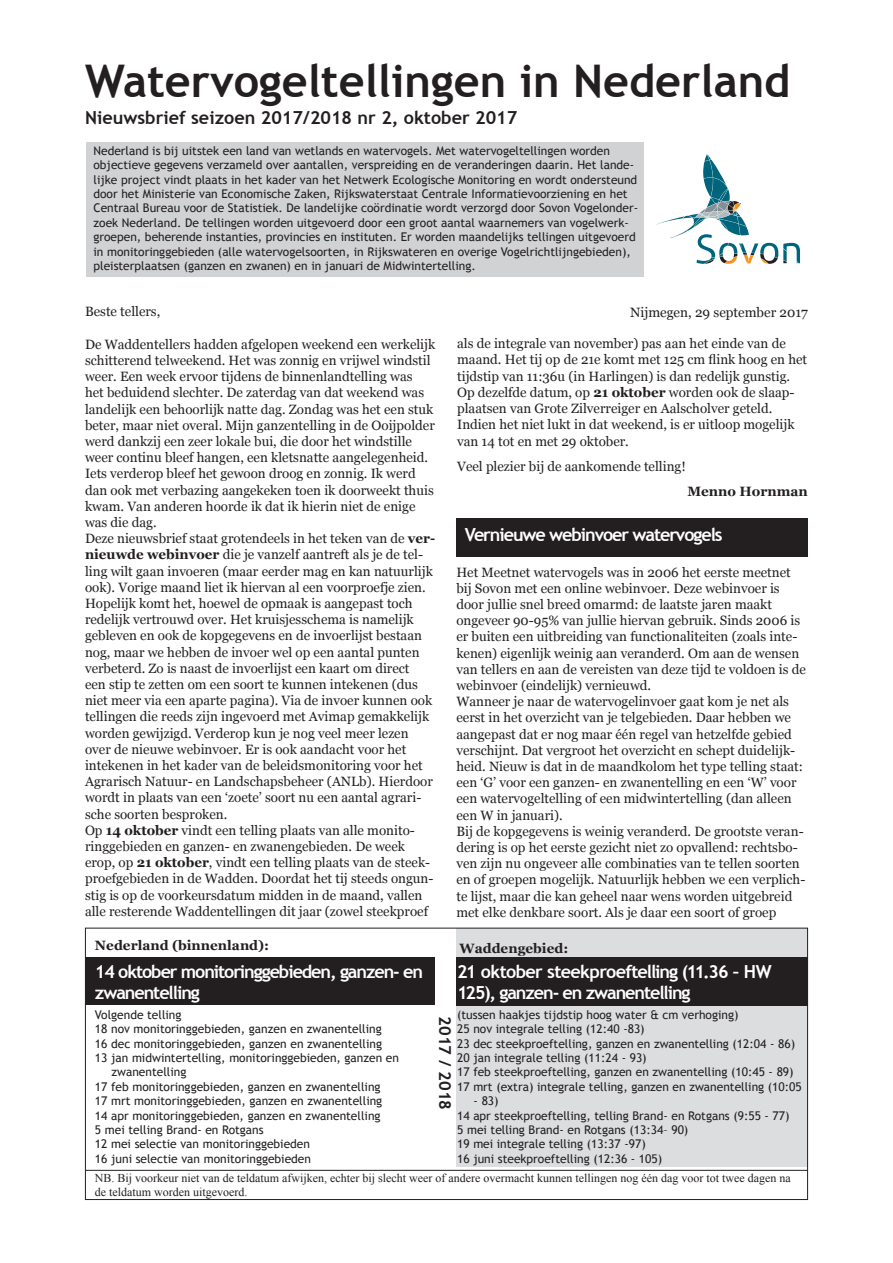
<style>
.page{position:relative;width:893px;height:1263px;background:#fff}
.page>*{position:absolute;margin:0;border:0;box-sizing:border-box;transform-origin:0 0}
.t1{font:700 45px "Trebuchet MS";color:#231f20}
.t2{font:700 18px/21.6px "Trebuchet MS";letter-spacing:-.06em;color:#fff}
.t3{font:700 18px "Trebuchet MS";color:#231f20}
.t4{font:700 16.5px "Trebuchet MS";color:#231f20}
.t5{font:13.5px/16.2px "Georgia";color:#231f20}
.t6{font:700 13.5px "Georgia";color:#231f20}
.t7{font:12px/14.4px "Trebuchet MS";color:#231f20}
.t8{font:12px/14.4px "Times New Roman";color:#231f20}
.s1{font-weight:700}
</style>
<div class="page">
<svg style="left:656px;top:154px;width:144px;height:110px"></svg>
<div style="left:86px;top:142px;width:557px;height:135px;background:#d1d2d4"></div>
<div style="left:457px;top:928px;width:351px;height:239px;background:#dcdddf"></div>
<div style="left:85px;top:957px;width:350px;height:48px;background:#231f20"></div>
<div style="left:456px;top:958px;width:352px;height:48px;background:#231f20"></div>
<div style="left:85px;top:928px;width:723px;height:272px;border:1px solid #231f20"></div>
<hr style="left:85px;top:1170px;width:723px;height:1px;background:#231f20">
<div style="left:456px;top:519px;width:352px;height:38px;background:#231f20"></div>
<h1 class="t1" style="left:85px;top:53px;width:707px">Watervogeltellingen in Nederland</h1>
<h2 class="t3" style="left:85px;top:106px;width:434px">Nieuwsbrief seizoen 2017/2018 nr 2, oktober 2017</h2>
<p class="t7" style="left:94px;top:144px;width:546px">Nederland is bij uitstek een land van wetlands en watervogels. Met watervogeltellingen worden objectieve gegevens verzameld over aantallen, verspreiding en de veranderingen daarin. Het lande&shy;lijke project vindt plaats in het kader van het Netwerk Ecologische Monitoring en wordt ondersteund door het Ministerie van Economische Zaken, Rijkswaterstaat Centrale Informatievoorziening en het Centraal Bureau voor de Statistiek. De landelijke coördinatie wordt verzorgd door Sovon Vogelonder&shy;zoek Nederland. De tellingen worden uitgevoerd door een groot aantal waarnemers van vogelwerk&shy;groepen, beherende instanties, provincies en instituten. Er worden maandelijks tellingen uitgevoerd in monitoringgebieden (alle watervogelsoorten, in Rijkswateren en overige Vogelrichtlijngebieden), pleisterplaatsen (ganzen en zwanen) en in januari de Midwintertelling.</p>
<p class="t5" style="left:85px;top:304px;width:77px">Beste tellers,</p>
<p class="t5" style="left:630px;top:305px;width:179px">Nijmegen, 29 september 2017</p>
<p class="t5" style="left:85px;top:336px;width:352px">De Waddentellers hadden afgelopen weekend een werkelijk schitterend telweekend. Het was zonnig en vrijwel windstil weer. Een week ervoor tijdens de binnenlandtelling was<br>het beduidend slechter. De zaterdag van dat weekend was landelijk een behoorlijk natte dag. Zondag was het een stuk beter, maar niet overal. Mijn ganzentelling in de Ooijpolder werd dankzij een zeer lokale bui, die door het windstille weer continu bleef hangen, een kletsnatte aangelegenheid.<br>Iets verderop bleef het gewoon droog en zonnig. Ik werd dan ook met verbazing aangekeken toen ik doorweekt thuis kwam. Van anderen hoorde ik dat ik hierin niet de enige was die dag.<br>Deze nieuwsbrief staat grotendeels in het teken van de <span class="s1">ver&shy;nieuwde webinvoer</span> die je vanzelf aantreft als je de tel&shy;ling wilt gaan invoeren (maar eerder mag en kan natuurlijk ook). Vorige maand liet ik hiervan al een voorproefje zien.<br>Hopelijk komt het, hoewel de opmaak is aangepast toch redelijk vertrouwd over. Het kruisjesschema is namelijk gebleven en ook de kopgegevens en de invoerlijst bestaan nog, maar we hebben de invoer wel op een aantal punten verbeterd. Zo is naast de invoerlijst een kaart om direct<br>een stip te zetten om een soort te kunnen intekenen (dus niet meer via een aparte pagina). Via de invoer kunnen ook tellingen die reeds zijn ingevoerd met Avimap gemakkelijk worden gewijzigd. Verderop kun je nog veel meer lezen over de nieuwe webinvoer. Er is ook aandacht voor het intekenen in het kader van de beleidsmonitoring voor het Agrarisch Natuur- en Landschapsbeheer (ANLb). Hierdoor wordt in plaats van een ‘zoete’ soort nu een aantal agrari&shy;sche soorten besproken.<br>Op <span class="s1">14 oktober</span> vindt een telling plaats van alle monito&shy;ringgebieden en ganzen- en zwanengebieden. De week erop, op <span class="s1">21 oktober</span>, vindt een telling plaats van de steek&shy;proefgebieden in de Wadden. Doordat het tij steeds ongun&shy;stig is op de voorkeursdatum midden in de maand, vallen alle resterende Waddentellingen dit jaar (zowel steekproef</p>
<p class="t5" style="left:457px;top:336px;width:352px">als de integrale van november) pas aan het einde van de maand. Het tij op de 21e komt met 125 cm flink hoog en het tijdstip van 11:36u (in Harlingen) is dan redelijk gunstig.<br>Op dezelfde datum, op <span class="s1">21 oktober</span> worden ook de slaap&shy;plaatsen van Grote Zilverreiger en Aalscholver geteld.<br>Indien het niet lukt in dat weekend, is er uitloop mogelijk van 14 tot en met 29 oktober.</p>
<p class="t5" style="left:457px;top:458px;width:230px">Veel plezier bij de aankomende telling!</p>
<p class="t6" style="left:687px;top:482px;width:122px">Menno Hornman</p>
<h2 class="t2" style="left:465px;top:523px;width:259px">Vernieuwe webinvoer watervogels</h2>
<p class="t5" style="left:456px;top:564px;width:351px">Het Meetnet watervogels was in 2006 het eerste meetnet bij Sovon met een online webinvoer. Deze webinvoer is door jullie snel breed omarmd: de laatste jaren maakt ongeveer 90-95% van jullie hiervan gebruik. Sinds 2006 is er buiten een uitbreiding van functionaliteiten (zoals inte&shy;kenen) eigenlijk weinig aan veranderd. Om aan de wensen van tellers en aan de vereisten van deze tijd te voldoen is de webinvoer (eindelijk) vernieuwd.<br>Wanneer je naar de watervogelinvoer gaat kom je net als eerst in het overzicht van je telgebieden. Daar hebben we aangepast dat er nog maar één regel van hetzelfde gebied verschijnt. Dat vergroot het overzicht en schept duidelijk&shy;heid. Nieuw is dat in de maandkolom het type telling staat: een ‘G’ voor een ganzen- en zwanentelling en een ‘W’ voor een watervogeltelling of een midwintertelling (dan alleen een W in januari).<br>Bij de kopgegevens is weinig veranderd. De grootste veran&shy;dering is op het eerste gezicht niet zo opvallend: rechtsbo&shy;ven zijn nu ongeveer alle combinaties van te tellen soorten en of groepen mogelijk. Natuurlijk hebben we een verplich&shy;te lijst, maar die kan geheel naar wens worden uitgebreid met elke denkbare soort. Als je daar een soort of groep</p>
<p class="t6" style="left:95px;top:936px;width:176px">Nederland (binnenland):</p>
<p class="t6" style="left:459px;top:939px;width:110px">Waddengebied:</p>
<h2 class="t2" style="left:95px;top:960px;width:330px">14 oktober monitoringgebieden, ganzen- en zwanentelling</h2>
<h2 class="t2" style="left:457px;top:960px;width:316px">21 oktober steekproeftelling (11.36 – HW<br>125), ganzen- en zwanentelling</h2>
<p class="t7" style="left:95px;top:1007px;width:88px">Volgende telling</p>
<p class="t7" style="left:95px;top:1022px;width:288px">18 nov monitoringgebieden, ganzen en zwanentelling</p>
<p class="t7" style="left:95px;top:1036px;width:289px">16 dec monitoringgebieden, ganzen en zwanentelling</p>
<p class="t7" style="left:95px;top:1051px;width:305px">13 jan midwintertelling, monitoringgebieden, ganzen en</p>
<p class="t7" style="left:111px;top:1065px;width:76px">zwanentelling</p>
<p class="t7" style="left:95px;top:1079px;width:287px">17 feb monitoringgebieden, ganzen en zwanentelling</p>
<p class="t7" style="left:95px;top:1094px;width:289px">17 mrt monitoringgebieden, ganzen en zwanentelling</p>
<p class="t7" style="left:95px;top:1108px;width:287px">14 apr monitoringgebieden, ganzen en zwanentelling</p>
<p class="t7" style="left:95px;top:1123px;width:170px">5 mei telling Brand- en Rotgans</p>
<p class="t7" style="left:95px;top:1137px;width:217px">12 mei selectie van monitoringgebieden</p>
<p class="t7" style="left:95px;top:1151px;width:218px">16 juni selectie van monitoringgebieden</p>
<p class="t7" style="left:457px;top:1007px;width:346px">(tussen haakjes tijdstip hoog water &amp; cm verhoging)<br>25 nov integrale telling (12:40 -83)<br>23 dec steekproeftelling, ganzen en zwanentelling (12:04 - 86)<br>20 jan integrale telling (11:24 - 93)<br>17 feb steekproeftelling, ganzen en zwanentelling (10:45 - 89)<br>17 mrt (extra) integrale telling, ganzen en zwanentelling (10:05</p>
<p class="t7" style="left:457px;top:1094px;width:334px;text-indent:16px">- 83)<br>14 apr steekproeftelling, telling Brand- en Rotgans (9:55 - 77)<br>5 mei telling Brand- en Rotgans (13:34– 90)<br>19 mei integrale telling (13:37 -97)<br>16 juni steekproeftelling (12:36 - 105)</p>
<p class="t4" style="left:455px;top:1016px;width:95px;rotate:90deg">2017 / 2018</p>
<p class="t8" style="left:95px;top:1170px;width:697px">NB. Bij voorkeur niet van de teldatum afwijken, echter bij slecht weer of andere overmacht kunnen tellingen nog één dag voor tot twee dagen na de teldatum worden uitgevoerd.</p>
</div>
